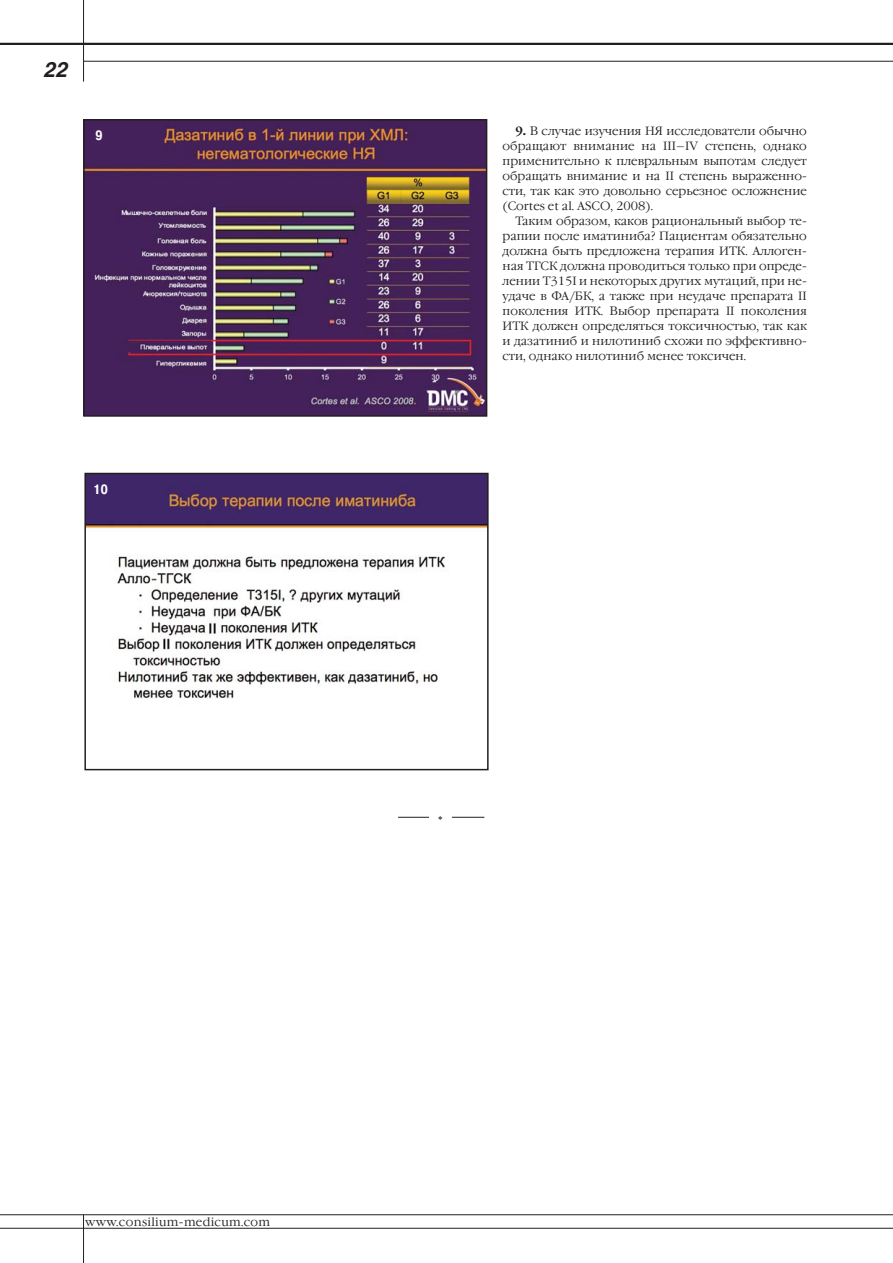
<style>
.page{position:relative;width:893px;height:1263px;background:#fff}
.page>*{position:absolute;margin:0;border:0;box-sizing:border-box;transform-origin:0 0}
.t1{font:italic 700 21px "Helios";color:#231f20}
.t2{font:300 15px "Garamond C";color:#231f20}
.t3{font:700 13.5px "Pragmatica Cond C";color:#fff}
.t4{font:300 12px/15px "Garamond C";color:#231f20;text-align:justify}
.t5{font:300 12px "Garamond C";letter-spacing:.03em;color:#231f20}
.s1{font-weight:700}
</style>
<div class="page">
<img style="left:86px;top:122px;width:398px;height:292px">
<div style="left:83px;top:119px;width:404px;height:298px;border:2px solid #231f20"></div>
<hr style="left:0;top:43px;width:892px;height:2px;background:#231f20">
<hr style="left:83px;top:61px;width:809px;height:1px;background:#231f20">
<hr style="left:0;top:1215px;width:892px;height:1px;background:#231f20">
<hr style="left:0;top:1228px;width:892px;height:1px;background:#231f20">
<hr style="left:83px;top:1214px;width:1px;height:49px;background:#231f20">
<hr style="left:83px;top:0;width:1px;height:82px;background:#231f20">
<img style="left:87px;top:476px;width:398px;height:223px">
<div style="left:84px;top:473px;width:404px;height:297px;border:2px solid #231f20"></div>
<hr style="left:398px;top:817px;width:86px;height:1px;background:#231f20">
<div style="left:429px;top:815px;width:23px;height:11px;background:#fff"></div>
<h1 class="t1" style="left:45px;top:61px;width:25px">22</h1>
<p class="t3" style="left:96px;top:131px;width:9px">9</p>
<p class="t3" style="left:93px;top:484px;width:16px">10</p>
<p class="t5" style="left:85px;top:1216px;width:186px">www.consilium-medicum.com</p>
<p class="t4" style="left:502px;top:124px;width:306px;text-indent:13px"><span class="s1">9.</span> В случае изучения НЯ исследователи обычно обращают внимание на III–IV степень, однако применительно к плевральным выпотам следует обращать внимание и на II степень выраженно&shy;сти, так как это довольно серьезное осложнение (Cortes et al. ASCO, 2008).</p>
<p class="t4" style="left:502px;top:214px;width:306px;text-indent:13px">Таким образом, каков рациональный выбор те&shy;рапии после иматиниба? Пациентам обязательно должна быть предложена терапия ИТК. Аллоген&shy;ная ТГСК должна проводиться только при опреде&shy;лении T315I и некоторых других мутаций, при не&shy;удаче в ФА/БК, а также при неудаче препарата II поколения ИТК. Выбор препарата II поколения ИТК должен определяться токсичностью, так как и дазатиниб и нилотиниб схожи по эффективно&shy;сти, однако нилотиниб менее токсичен.</p>
<p class="t2" style="left:438px;top:814px;width:6px">*</p>
</div>
